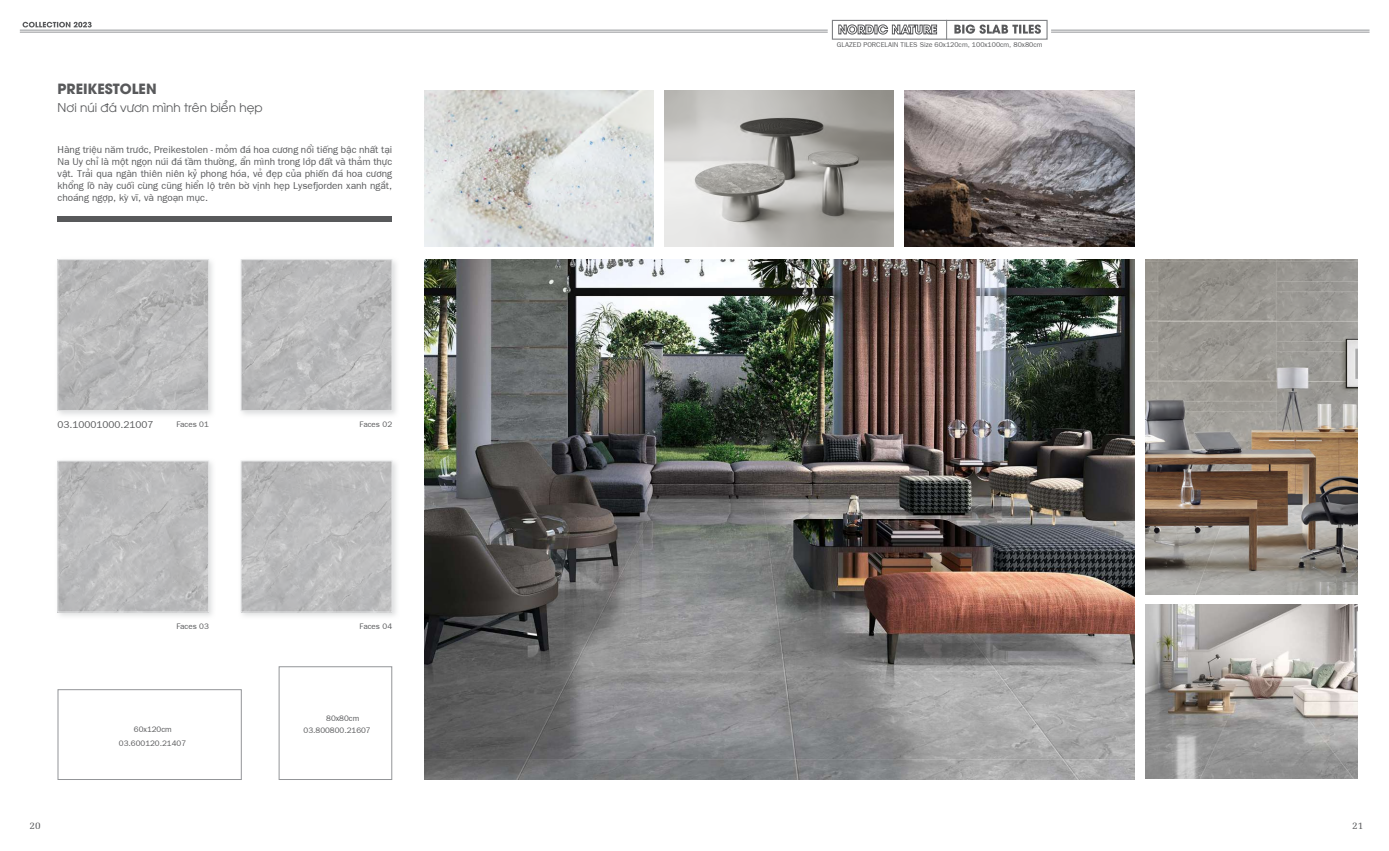
<style>
.page{position:relative;width:1389px;height:851px;background:#fff}
.page>*{position:absolute;margin:0;border:0;box-sizing:border-box;transform-origin:0 0}
.t1{font:700 14px "UTM Avo";color:#58595b}
.t2{font:12px "UTM Avo";color:#58595b}
.t3{font:10px/12px "SFU Franklin Gothic";color:#58595b;text-align:justify}
.t4{font:10px "SFU Melior";color:#58595b}
.t5{font:8px/14.3px "SFU Franklin Gothic";color:#58595b;text-align:center}
.t6{font:7px "SFU Franklin Gothic";color:#58595b}
</style>
<div class="page">
<img style="left:424px;top:259px;width:710px;height:520px">
<div style="left:54px;top:256px;width:162px;height:162px;background:#d1d3d4;opacity:.75"></div>
<img style="left:60px;top:261px;width:147px;height:147px">
<div style="left:58px;top:259px;width:151px;height:151px;border:1px solid #e6e7e8"></div>
<div style="left:238px;top:256px;width:162px;height:162px;background:#d1d3d4;opacity:.75"></div>
<img style="left:243px;top:261px;width:147px;height:147px">
<div style="left:241px;top:259px;width:151px;height:151px;border:1px solid #e6e7e8"></div>
<div style="left:54px;top:457px;width:162px;height:162px;background:#d1d3d4;opacity:.75"></div>
<img style="left:60px;top:463px;width:147px;height:147px">
<div style="left:58px;top:461px;width:151px;height:151px;border:1px solid #e6e7e8"></div>
<div style="left:238px;top:457px;width:162px;height:162px;background:#d1d3d4;opacity:.75"></div>
<img style="left:243px;top:463px;width:147px;height:147px">
<div style="left:241px;top:461px;width:151px;height:151px;border:1px solid #e6e7e8"></div>
<div style="left:58px;top:216px;width:334px;height:5px;background:#58595b"></div>
<div style="left:58px;top:689px;width:184px;height:90px;border:1px solid #939598"></div>
<div style="left:279px;top:666px;width:113px;height:113px;border:1px solid #939598"></div>
<img style="left:1145px;top:604px;width:213px;height:174px">
<img style="left:1145px;top:259px;width:213px;height:335px">
<img style="left:424px;top:90px;width:230px;height:157px">
<img style="left:664px;top:90px;width:230px;height:157px">
<img style="left:905px;top:90px;width:229px;height:157px">
<svg style="left:23px;top:22px;width:69px;height:5px"></svg>
<hr style="left:20px;top:30px;width:808px;height:1px;background:#939598">
<hr style="left:20px;top:32px;width:808px;height:1px;background:#939598">
<hr style="left:1051px;top:30px;width:319px;height:1px;background:#939598">
<hr style="left:1051px;top:32px;width:319px;height:1px;background:#939598">
<div style="left:832px;top:20px;width:216px;height:20px;background:#fff;border:1px solid #808285"></div>
<svg style="left:946px;top:20px;width:1px;height:20px"></svg>
<svg style="left:954px;top:25px;width:87px;height:9px"></svg>
<svg style="left:838px;top:24px;width:99px;height:11px"></svg>
<h1 class="t1" style="left:58px;top:77px;width:101px">PREIKESTOLEN</h1>
<p class="t2" style="left:58px;top:98px;width:207px">Nơi núi đá vươn mình trên biển hẹp</p>
<p class="t3" style="left:58px;top:142px;width:336px">Hàng triệu năm trước, Preikestolen - mỏm đá hoa cương nổi tiếng bậc nhất tại Na Uy chỉ là một ngọn núi đá tầm thường, ẩn mình trong lớp đất và thảm thực vật. Trải qua ngàn thiên niên kỷ phong hóa, vẻ đẹp của phiến đá hoa cương khổng lồ này cuối cùng cũng hiển lộ trên bờ vịnh hẹp Lysefjorden xanh ngắt, choáng ngợp, kỳ vĩ, và ngoạn mục.</p>
<p class="t3" style="left:58px;top:417px;width:97px">03.10001000.21007</p>
<p class="t5" style="left:176px;top:416px;width:34px">Faces 01</p>
<p class="t5" style="left:360px;top:416px;width:34px">Faces 02</p>
<p class="t5" style="left:176px;top:617px;width:34px">Faces 03</p>
<p class="t5" style="left:360px;top:617px;width:34px">Faces 04</p>
<p class="t5" style="left:326px;top:709px;width:35px">80x80cm</p>
<p class="t5" style="left:119px;top:721px;width:69px">60x120cm<br>03.600120.21407</p>
<p class="t5" style="left:304px;top:722px;width:69px">03.800800.21607</p>
<p class="t6" style="left:837px;top:39px;width:207px">GLAZED PORCELAIN TILES Size 60x120cm, 100x100cm, 80x80cm</p>
<p class="t4" style="left:30px;top:817px;width:13px">20</p>
<p class="t4" style="left:1352px;top:817px;width:13px">21</p>
</div>
